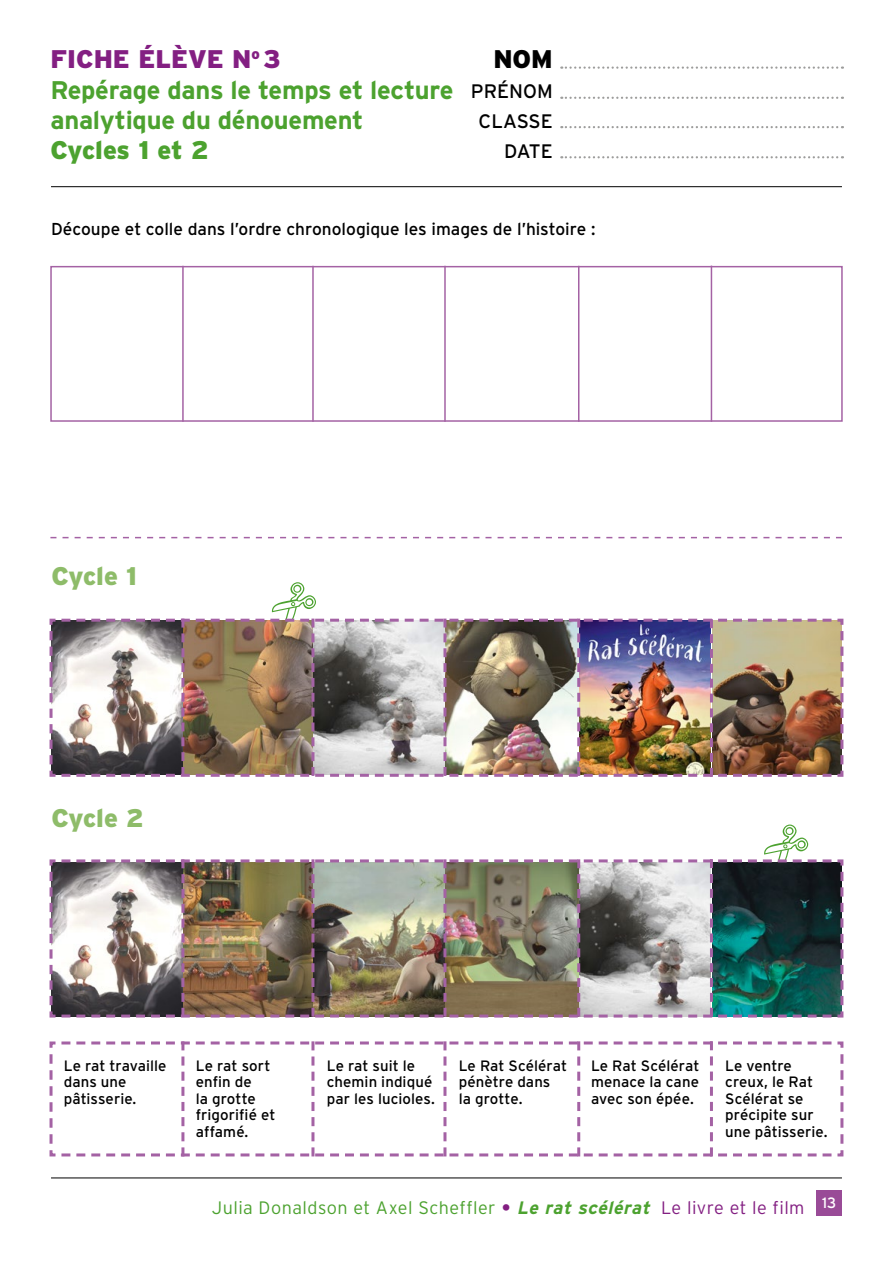
<style>
.page{position:relative;width:893px;height:1263px;background:#fff}
.page>*{position:absolute;margin:0;border:0;box-sizing:border-box;transform-origin:0 0}
.t1{font:700 25.5px/30.8px "Interstate";letter-spacing:-.01em;color:#4ca22f}
.t2{font:900 25.5px "Interstate";letter-spacing:-.005em;color:#8ebc69}
.t3{font:900 25.5px "Interstate";letter-spacing:-.01em;color:#4ca22f}
.t4{font:900 25.5px "Interstate";color:#000}
.t5{font:19.5px/30px "Interstate";color:#000;text-align:right}
.t6{font:300 18px "Interstate";letter-spacing:.025em;color:#4ca22f}
.t7{font:17.25px "Interstate";color:#000}
.t8{font:15px/16.5px "Interstate";letter-spacing:.005em;color:#000}
.t9{font:15px "Interstate";color:#fff}
.s1{font-weight:900;color:#831f82}
.s2{font-weight:700;color:#831f82}
.s3{font-weight:700;font-style:italic}
.s4{color:#831f82}
</style>
<div class="page">
<hr style="left:51px;top:1177px;width:791px;height:1px;background:#000">
<svg style="left:561px;top:66px;width:282px;height:3px"></svg>
<svg style="left:561px;top:126px;width:282px;height:2px"></svg>
<svg style="left:561px;top:97px;width:282px;height:2px"></svg>
<svg style="left:561px;top:156px;width:282px;height:2px"></svg>
<hr style="left:51px;top:186px;width:791px;height:1px;background:#000">
<div style="left:816px;top:1191px;width:26px;height:25px;background:#994b97"></div>
<svg style="left:49px;top:859px;width:795px;height:159px"></svg>
<svg style="left:49px;top:1041px;width:795px;height:116px"></svg>
<div style="left:50px;top:266px;width:793px;height:156px;border:2px solid #a462a4"></div>
<hr style="left:312px;top:266px;width:2px;height:156px;background:#a462a4">
<hr style="left:444px;top:266px;width:2px;height:156px;background:#a462a4">
<hr style="left:711px;top:266px;width:1px;height:156px;background:#a462a4">
<hr style="left:182px;top:266px;width:2px;height:156px;background:#a462a4">
<hr style="left:578px;top:266px;width:1px;height:156px;background:#a462a4">
<svg style="left:50px;top:1041px;width:784px;height:115px"></svg>
<svg style="left:50px;top:537px;width:792px;height:1px"></svg>
<img style="left:50px;top:859px;width:784px;height:158px">
<img style="left:50px;top:618px;width:784px;height:159px">
<h1 class="t1" style="left:50px;top:43px;width:404px"><span class="s1">FICHE ÉLÈVE N</span><sup>o</sup> <span class="s1">3<br></span>Repérage dans le temps et lecture analytique du dénouement</h1>
<h1 class="t3" style="left:50px;top:135px;width:160px">Cycles 1 et 2</h1>
<h1 class="t4" style="left:493px;top:43px;width:61px">NOM</h1>
<h2 class="t5" style="left:471px;top:76px;width:83px">PRÉNOM<br>CLASSE<br>DATE</h2>
<p class="t7" style="left:51px;top:218px;width:546px">Découpe et colle dans l’ordre chronologique les images de l’histoire :</p>
<h1 class="t2" style="left:51px;top:560px;width:87px">Cycle 1</h1>
<h1 class="t2" style="left:51px;top:802px;width:94px">Cycle 2</h1>
<p class="t8" style="left:64px;top:1057px;width:104px">Le rat travaille dans une pâtisserie.</p>
<p class="t8" style="left:196px;top:1057px;width:81px">Le rat sort enfin de<br>la grotte frigorifié et affamé.</p>
<p class="t8" style="left:327px;top:1057px;width:110px">Le rat suit le chemin indiqué par les lucioles.</p>
<p class="t8" style="left:459px;top:1057px;width:110px">Le Rat Scélérat pénètre dans<br>la grotte.</p>
<p class="t8" style="left:591px;top:1057px;width:110px;text-align:justify">Le Rat Scélérat menace la cane avec son épée.</p>
<p class="t8" style="left:725px;top:1057px;width:104px">Le ventre creux, le Rat<br>Scélérat se précipite sur une pâtisserie.</p>
<p class="t6" style="left:212px;top:1197px;width:594px">Julia Donaldson et Axel Scheffler <span class="s2">•</span> <span class="s3">Le rat scélérat</span> <span class="s4">Le livre et le film</span></p>
<p class="t9" style="left:822px;top:1193px;width:16px">13</p>
</div>
